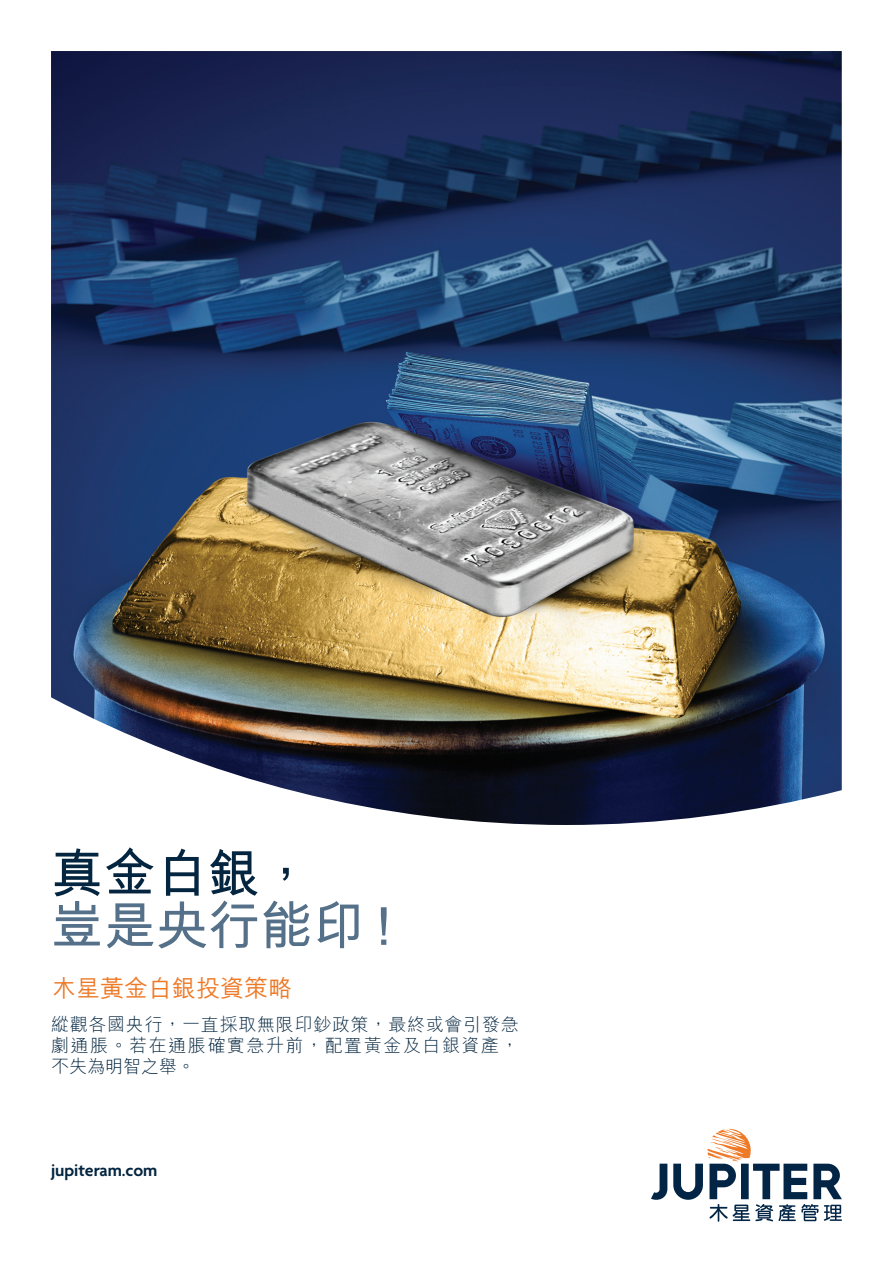
<style>
.page{position:relative;width:893px;height:1263px;background:#fff}
.page>*{position:absolute;margin:0;border:0;box-sizing:border-box;transform-origin:0 0}
.t1{font:700 52.5px/52.5px "M Hei HK";letter-spacing:-.005em;color:#557089}
.t2{font:500 24px "M Hei HK";color:#ee7a28}
.t3{font:300 18px/21px "M Hei HK";letter-spacing:.04em;color:#03253f;text-align:justify}
.t4{font:600 18px "Agenda";color:#03253f}
.s1{color:#03253f}
.s2{font-weight:500}
</style>
<div class="page">
<svg style="left:651px;top:1128px;width:191px;height:94px"></svg>
<img style="left:51px;top:51px;width:791px;height:774px">
<h1 class="t1" style="left:51px;top:843px;width:341px"><span class="s1">真金白銀，<br></span>豈是央行能印 <span class="s2">!</span></h1>
<h2 class="t2" style="left:52px;top:970px;width:241px">木星黃金白銀投資策略</h2>
<p class="t3" style="left:51px;top:1013px;width:469px">縱觀各國央行，一直採取無限印鈔政策，最終或會引發急劇通脹。若在通脹確實急升前，配置黃金及白銀資產，不失為明智之舉。</p>
<p class="t4" style="left:51px;top:1160px;width:108px">jupiteram.com</p>
</div>
